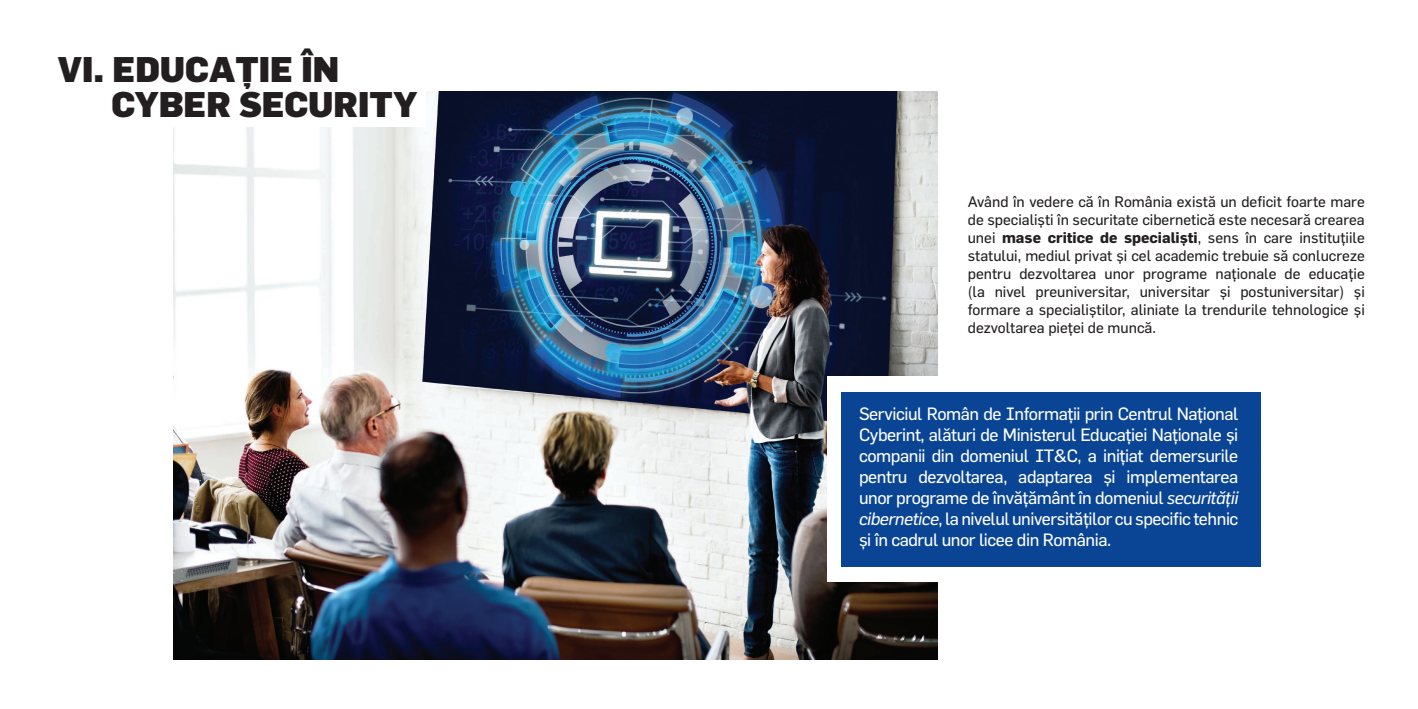
<style>
.page{position:relative;width:1418px;height:709px;background:#fff}
.page>*{position:absolute;margin:0;border:0;box-sizing:border-box;transform-origin:0 0}
.t1{font:900 35px "Flama";color:#231f20}
.t2{font:17.5px/21px "Flama Basic";letter-spacing:-.025em;color:#fff;text-align:justify}
.t3{font:15px/18px "Flama Basic";color:#231f20;text-align:justify}
.s1{font-family:"Flama";font-weight:700}
.s2{font-style:italic}
</style>
<div class="page">
<img style="left:174px;top:92px;width:763px;height:567px">
<div style="left:162px;top:72px;width:263px;height:55px;background:#fff"></div>
<div style="left:827px;top:376px;width:293px;height:205px;background:#fff"></div>
<div style="left:841px;top:392px;width:419px;height:174px;background:#094594"></div>
<p class="t1" style="left:58px;top:47px;width:283px">VI. EDUCAȚIE ÎN</p>
<p class="t1" style="left:111px;top:82px;width:307px">CYBER SECURITY</p>
<p class="t3" style="left:967px;top:192px;width:398px">Având în vedere că în România există un deficit foarte mare de specialiști în securitate cibernetică este necesară crearea unei <span class="s1">mase critice de specialiști</span>, sens în care instituțiile statului, mediul privat și cel academic trebuie să conlucreze pentru dezvoltarea unor programe naționale de educație (la nivel preuniversitar, universitar și postuniversitar) și formare a specialiștilor, aliniate la trendurile tehnologice și dezvoltarea pieței de muncă.</p>
<p class="t2" style="left:859px;top:403px;width:381px">Serviciul Român de Informații prin Centrul Național Cyberint, alături de Ministerul Educației Naționale și companii din domeniul IT&amp;C, a iniţiat demersurile pentru dezvoltarea, adaptarea şi implementarea unor programe de învăţământ în domeniul <span class="s2">securității cibernetice</span>, la nivelul universităților cu specific tehnic și în cadrul unor licee din România.</p>
</div>
